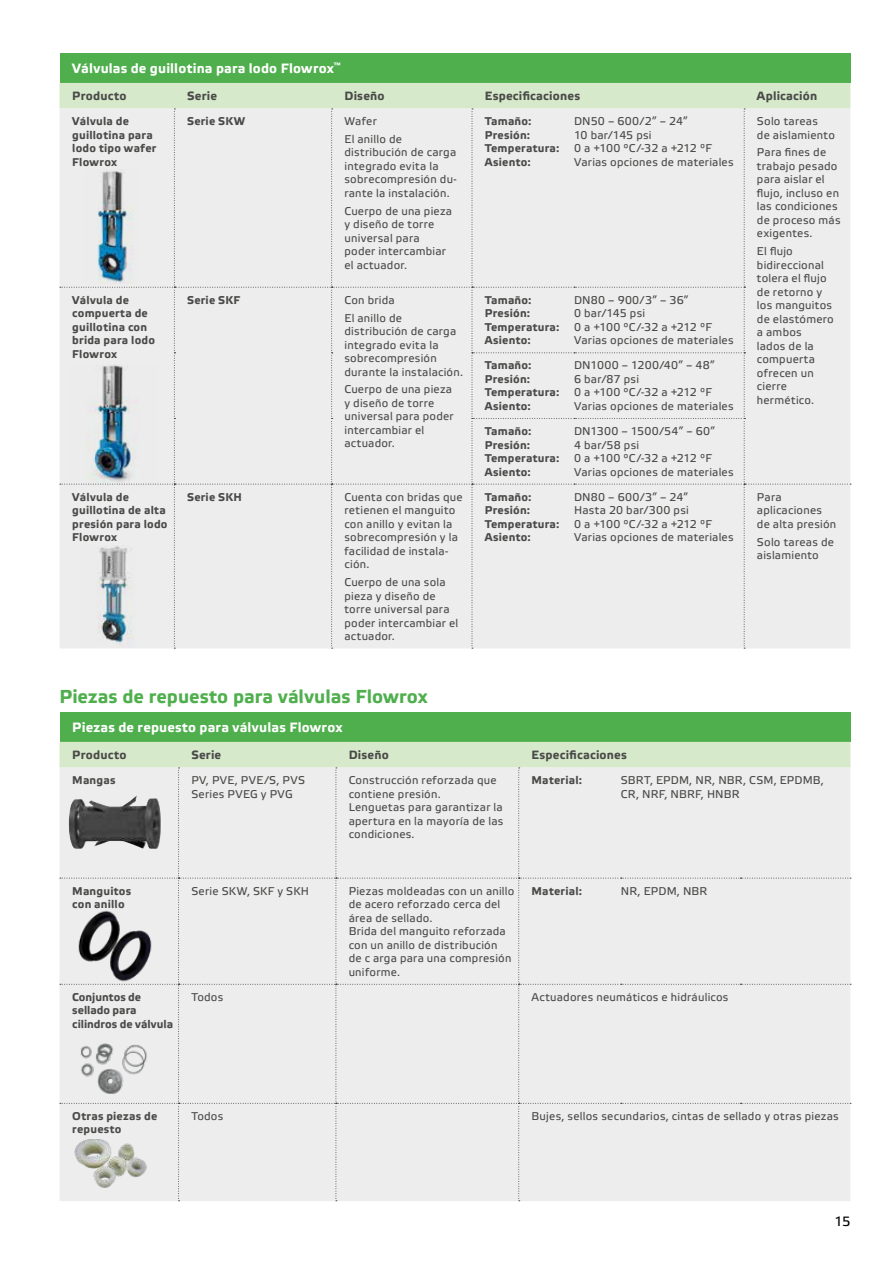
<style>
.page{position:relative;width:893px;height:1263px;background:#fff}
.page>*{position:absolute;margin:0;border:0;box-sizing:border-box;transform-origin:0 0}
.t1{font:700 18.75px "Etelka Text Pro";letter-spacing:.005em;color:#4faf4d}
.t2{font:700 13.5px "Etelka Text Pro";letter-spacing:.01em;color:#fff}
.t3{font:13.5px "Etelka Text Pro";color:#000}
.t4{font:700 12px "Etelka Text Pro";letter-spacing:.02em;color:#4a4a49}
.t5{font:11.25px/13.5px "Etelka Text Pro";letter-spacing:.02em;color:#4a4a49}
.t6{font:700 11.25px/13.5px "Etelka Text Pro";letter-spacing:.02em;color:#4a4a49}
.t7{font:700 11.25px/13.5px "Etelka Text Pro";color:#4a4a49}
</style>
<div class="page">
<div style="left:60px;top:712px;width:790px;height:30px;background:#4faf4d"></div>
<svg style="left:60px;top:742px;width:791px;height:459px;background:#ebecea"></svg>
<div style="left:60px;top:53px;width:790px;height:30px;background:#4faf4d"></div>
<div style="left:60px;top:83px;width:791px;height:566px;background:#ededed"></div>
<img style="left:81px;top:545px;width:55px;height:103px">
<img style="left:69px;top:795px;width:92px;height:54px">
<img style="left:72px;top:1042px;width:82px;height:51px">
<img style="left:70px;top:1139px;width:81px;height:52px">
<img style="left:69px;top:906px;width:92px;height:80px">
<img style="left:70px;top:364px;width:87px;height:124px">
<img style="left:83px;top:169px;width:58px;height:115px">
<p class="t2" style="left:72px;top:61px;width:270px">Válvulas de guillotina para lodo Flowrox<sup>™</sup></p>
<p class="t4" style="left:72px;top:89px;width:56px">Producto</p>
<p class="t4" style="left:187px;top:89px;width:31px">Serie</p>
<p class="t4" style="left:344px;top:89px;width:42px">Diseño</p>
<p class="t4" style="left:485px;top:89px;width:97px">Especificaciones</p>
<p class="t4" style="left:757px;top:89px;width:62px">Aplicación</p>
<p class="t6" style="left:72px;top:115px;width:86px">Válvula de guillotina para lodo tipo wafer<br>Flowrox</p>
<p class="t6" style="left:187px;top:115px;width:60px">Serie SKW</p>
<p class="t5" style="left:344px;top:113px;width:59px;line-height:17.7px">Wafer<br>El anillo de</p>
<p class="t6" style="left:485px;top:115px;width:76px">Tamaño:<br>Presión:<br>Temperatura:<br>Asiento:</p>
<p class="t5" style="left:574px;top:115px;width:161px">DN50 – 600/2” – 24”<br>10 bar/145 psi<br>0 a +100 ºC/-32 a +212 ºF<br>Varias opciones de materiales</p>
<p class="t5" style="left:757px;top:115px;width:80px">Solo tareas<br>de aislamiento</p>
<p class="t5" style="left:344px;top:147px;width:114px">distribución de carga integrado evita la sobrecompresión du&shy;rante la instalación.</p>
<p class="t5" style="left:344px;top:205px;width:109px">Cuerpo de una pieza y diseño de torre universal para poder intercambiar el actuador.</p>
<p class="t5" style="left:757px;top:147px;width:85px">Para fines de trabajo pesado para aislar el flujo, incluso en las condiciones de proceso más exigentes.</p>
<p class="t5" style="left:757px;top:245px;width:78px">El flujo bidireccional tolera el flujo de retorno y los manguitos de elastómero a ambos<br>lados de la compuerta ofrecen un cierre hermético.</p>
<p class="t6" style="left:485px;top:294px;width:76px">Tamaño:<br>Presión:<br>Temperatura:<br>Asiento:</p>
<p class="t5" style="left:574px;top:294px;width:161px">DN80 – 900/3” – 36”<br>0 bar/145 psi<br>0 a +100 ºC/-32 a +212 ºF<br>Varias opciones de materiales</p>
<p class="t6" style="left:485px;top:359px;width:76px">Tamaño:<br>Presión:<br>Temperatura:<br>Asiento:</p>
<p class="t5" style="left:574px;top:359px;width:161px">DN1000 – 1200/40” – 48”<br>6 bar/87 psi<br>0 a +100 ºC/-32 a +212 ºF<br>Varias opciones de materiales</p>
<p class="t6" style="left:485px;top:425px;width:76px">Tamaño:<br>Presión:<br>Temperatura:<br>Asiento:</p>
<p class="t5" style="left:574px;top:425px;width:161px">DN1300 – 1500/54” – 60”<br>4 bar/58 psi<br>0 a +100 ºC/-32 a +212 ºF<br>Varias opciones de materiales</p>
<p class="t6" style="left:72px;top:294px;width:84px">Válvula de compuerta de guillotina con brida para lodo<br>Flowrox</p>
<p class="t6" style="left:187px;top:294px;width:54px">Serie SKF</p>
<p class="t5" style="left:344px;top:292px;width:59px;line-height:17.7px">Con brida<br>El anillo de</p>
<p class="t5" style="left:344px;top:325px;width:120px">distribución de carga integrado evita la sobrecompresión durante la instalación.</p>
<p class="t5" style="left:344px;top:383px;width:111px">Cuerpo de una pieza y diseño de torre universal para poder intercambiar el actuador.</p>
<p class="t6" style="left:72px;top:491px;width:97px">Válvula de guillotina de alta presión para lodo<br>Flowrox</p>
<p class="t6" style="left:187px;top:491px;width:56px">Serie SKH</p>
<p class="t5" style="left:344px;top:491px;width:120px">Cuenta con bridas que retienen el manguito con anillo y evitan la sobrecompresión y la facilidad de instala&shy;ción.</p>
<p class="t5" style="left:344px;top:576px;width:115px">Cuerpo de una sola pieza y diseño de torre universal para poder intercambiar el actuador.</p>
<h1 class="t1" style="left:60px;top:686px;width:369px">Piezas de repuesto para válvulas Flowrox</h1>
<p class="t6" style="left:485px;top:491px;width:76px">Tamaño:<br>Presión:<br>Temperatura:<br>Asiento:</p>
<p class="t5" style="left:574px;top:491px;width:161px">DN80 – 600/3” – 24”<br>Hasta 20 bar/300 psi<br>0 a +100 ºC/-32 a +212 ºF<br>Varias opciones de materiales</p>
<p class="t5" style="left:757px;top:491px;width:81px">Para aplicaciones de alta presión</p>
<p class="t5" style="left:757px;top:535px;width:79px">Solo tareas de aislamiento</p>
<p class="t2" style="left:72px;top:720px;width:272px">Piezas de repuesto para válvulas Flowrox</p>
<p class="t4" style="left:72px;top:748px;width:56px">Producto</p>
<p class="t4" style="left:191px;top:748px;width:31px">Serie</p>
<p class="t4" style="left:349px;top:748px;width:42px">Diseño</p>
<p class="t4" style="left:531px;top:748px;width:97px">Especificaciones</p>
<p class="t6" style="left:72px;top:774px;width:45px">Mangas</p>
<p class="t5" style="left:191px;top:774px;width:115px">PV, PVE, PVE/S, PVS<br>Series PVEG y PVG</p>
<p class="t5" style="left:349px;top:774px;width:156px">Construcción reforzada que contiene presión.<br>Lenguetas para garantizar la apertura en la mayoría de las condiciones.</p>
<p class="t6" style="left:531px;top:774px;width:52px">Material:</p>
<p class="t5" style="left:621px;top:774px;width:205px">SBRT, EPDM, NR, NBR, CSM, EPDMB,<br>CR, NRF, NBRF, HNBR</p>
<p class="t6" style="left:72px;top:885px;width:61px">Manguitos con anillo</p>
<p class="t5" style="left:191px;top:885px;width:119px">Serie SKW, SKF y SKH</p>
<p class="t5" style="left:349px;top:885px;width:167px">Piezas moldeadas con un anillo de acero reforzado cerca del área de sellado.<br>Brida del manguito reforzada con un anillo de distribución<br>de c arga para una compresión uniforme.</p>
<p class="t6" style="left:531px;top:885px;width:52px">Material:</p>
<p class="t5" style="left:621px;top:885px;width:88px">NR, EPDM, NBR</p>
<p class="t7" style="left:72px;top:991px;width:102px">Conjuntos de sellado para cilindros de válvula</p>
<p class="t5" style="left:191px;top:991px;width:34px">Todos</p>
<p class="t5" style="left:531px;top:991px;width:198px">Actuadores neumáticos e hidráulicos</p>
<p class="t6" style="left:72px;top:1110px;width:87px">Otras piezas de repuesto</p>
<p class="t5" style="left:191px;top:1110px;width:34px">Todos</p>
<p class="t5" style="left:531px;top:1110px;width:309px">Bujes, sellos secundarios, cintas de sellado y otras piezas</p>
<p class="t3" style="left:835px;top:1214px;width:17px">15</p>
</div>
